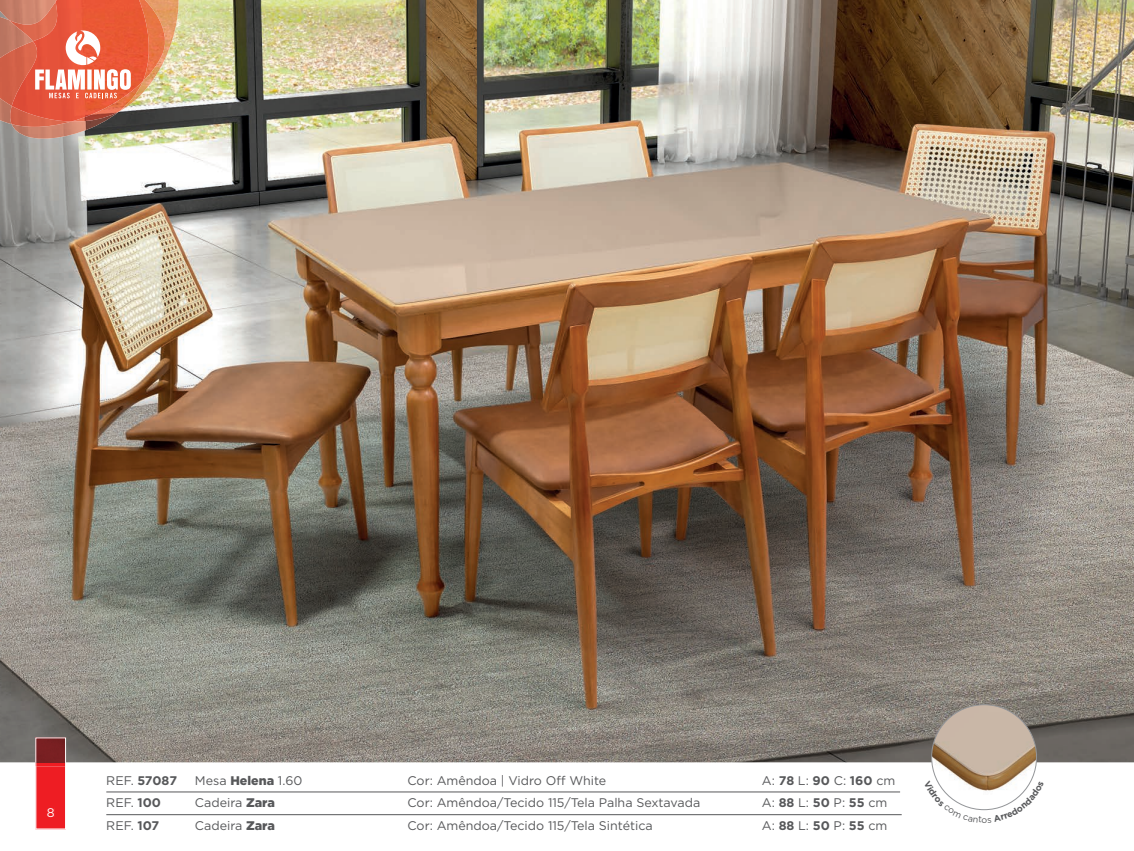
<style>
.page{position:relative;width:1134px;height:851px;background:#fff}
.page>*{position:absolute;margin:0;border:0;box-sizing:border-box;transform-origin:0 0}
.t1{font:12.5px "Gotham";color:#57585a}
.t2{font:700 12.5px "Gotham";letter-spacing:-.015em;color:#57585a}
.t3{font:12.5px "Gotham";color:#fff}
.s1{font-weight:400}
.s2{font-weight:900}
.s3{font-weight:700}
</style>
<div class="page">
<img style="left:0;top:0;width:1134px;height:762px">
<hr style="left:106px;top:791px;width:794px;height:1px;background:#57585a">
<hr style="left:106px;top:814px;width:796px;height:1px;background:#57585a">
<img style="left:932px;top:704px;width:104px;height:105px;border-radius:52px">
<img style="left:152px;top:0;width:27px;height:112px">
<img style="left:0;top:122px;width:119px;height:17px">
<img style="left:0;top:106px;width:9px;height:18px">
<img style="left:0;top:0;width:170px;height:106px">
<img style="left:9px;top:2px;width:62px;height:125px">
<img style="left:12px;top:0;width:140px;height:121px">
<svg style="left:35px;top:30px;width:96px;height:68px"></svg>
<hr style="left:36px;top:762px;width:30px;height:3px;background:#ee1d23">
<img style="left:37px;top:739px;width:27px;height:23px">
<div style="left:37px;top:765px;width:27px;height:62px;background:#ee1d23"></div>
<div style="left:47px;top:807px;width:7px;height:9px;background:#ee1d23"></div>
<div style="left:35px;top:737px;width:31px;height:92px;border:1px solid #fff"></div>
<svg style="left:936px;top:780px;width:96px;height:31px"></svg>
<p class="t3" style="left:47px;top:804px;width:9px">8</p>
<p class="t2" style="left:106px;top:772px;width:72px"><span class="s1">REF.</span> 57087</p>
<p class="t1" style="left:195px;top:772px;width:109px">Mesa <span class="s2">Helena</span> 1.60</p>
<p class="t1" style="left:407px;top:772px;width:200px">Cor: Amêndoa | Vidro Off White</p>
<p class="t1" style="left:762px;top:772px;width:135px">A: <span class="s3">78</span> L: <span class="s3">90</span> C: <span class="s3">160</span> cm</p>
<p class="t1" style="left:106px;top:794px;width:56px">REF. <span class="s3">100</span></p>
<p class="t1" style="left:195px;top:794px;width:81px">Cadeira <span class="s2">Zara</span></p>
<p class="t1" style="left:407px;top:794px;width:294px">Cor: Amêndoa/Tecido 115/Tela Palha Sextavada</p>
<p class="t1" style="left:762px;top:794px;width:127px">A: <span class="s3">88</span> L: <span class="s3">50</span> P: <span class="s3">55</span> cm</p>
<p class="t1" style="left:106px;top:817px;width:54px">REF. <span class="s3">107</span></p>
<p class="t1" style="left:195px;top:817px;width:81px">Cadeira <span class="s2">Zara</span></p>
<p class="t1" style="left:407px;top:817px;width:247px">Cor: Amêndoa/Tecido 115/Tela Sintética</p>
<p class="t1" style="left:762px;top:817px;width:127px">A: <span class="s3">88</span> L: <span class="s3">50</span> P: <span class="s3">55</span> cm</p>
</div>
